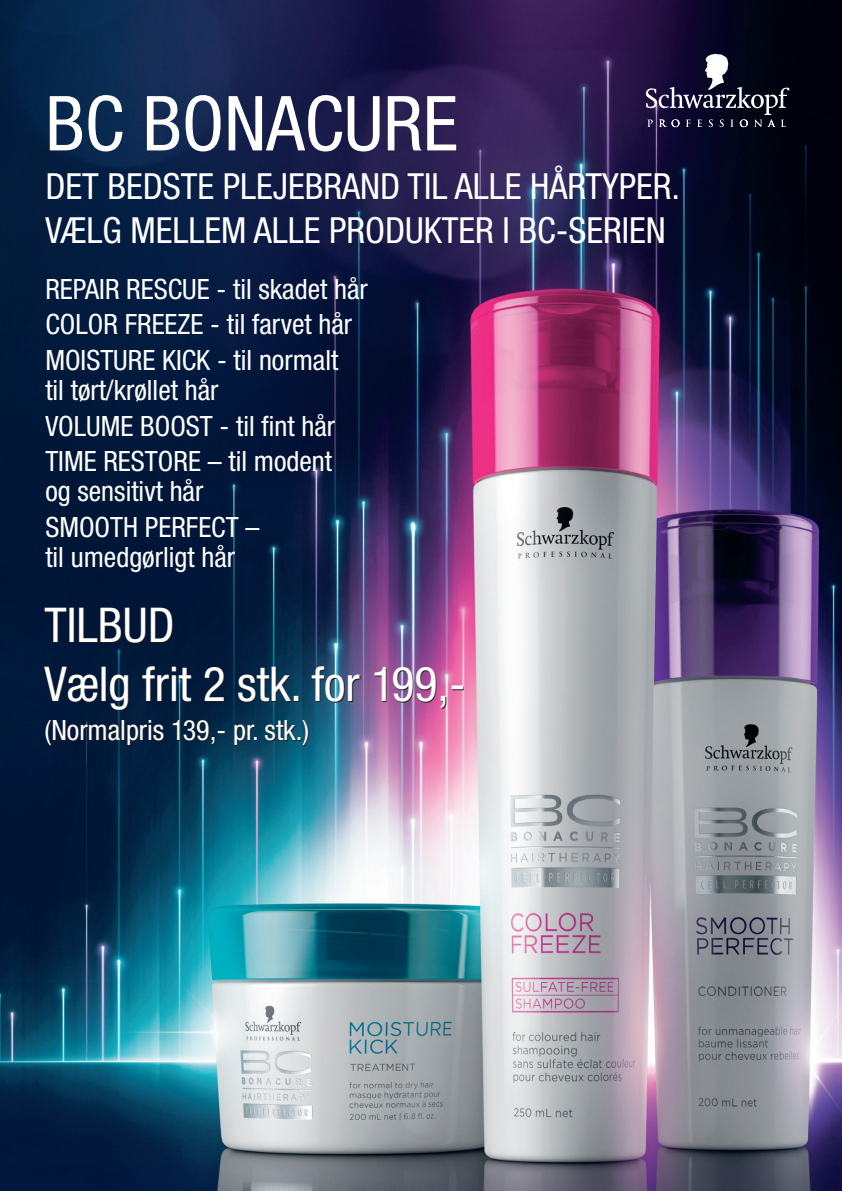
<style>
.page{position:relative;width:842px;height:1191px;background:#fff}
.page>*{position:absolute;margin:0;border:0;box-sizing:border-box;transform-origin:0 0}
.t1{font:condensed 76px "Helvetica Neue";color:#fff}
.t2{font:condensed 48px/59.2px "Helvetica Neue";color:#fff}
.t3{font:condensed 36px/43.2px "Helvetica Neue";color:#fff}
.t4{font:condensed 28px/35.6px "Helvetica Neue";color:#fff}
</style>
<div class="page">
<img style="left:0;top:0;width:842px;height:1191px">
<svg style="left:646px;top:54px;width:143px;height:73px;background:#2f2d45"></svg>
<h1 class="t1" style="left:45px;top:80px;width:414px">BC BONACURE</h1>
<p class="t3" style="left:45px;top:165px;width:636px">DET BEDSTE PLEJEBRAND TIL ALLE HÅRTYPER.<br>VÆLG MELLEM ALLE PRODUKTER I BC-SERIEN</p>
<p class="t4" style="left:45px;top:271px;width:324px">REPAIR RESCUE - til skadet hår<br>COLOR FREEZE - til farvet hår<br>MOISTURE KICK - til normalt</p>
<p class="t4" style="left:45px;top:372px;width:291px">til tørt/krøllet hår<br>VOLUME BOOST - til fint hår<br>TIME RESTORE – til modent</p>
<p class="t4" style="left:45px;top:473px;width:216px">og sensitivt hår<br>SMOOTH PERFECT –</p>
<p class="t4" style="left:45px;top:539px;width:191px">til umedgørligt hår</p>
<h2 class="t2" style="left:45px;top:595px;width:423px">TILBUD<br>Vælg frit 2 stk. for 199,-</h2>
<p class="t4" style="left:45px;top:712px;width:266px">(Normalpris 139,- pr. stk.)</p>
</div>
